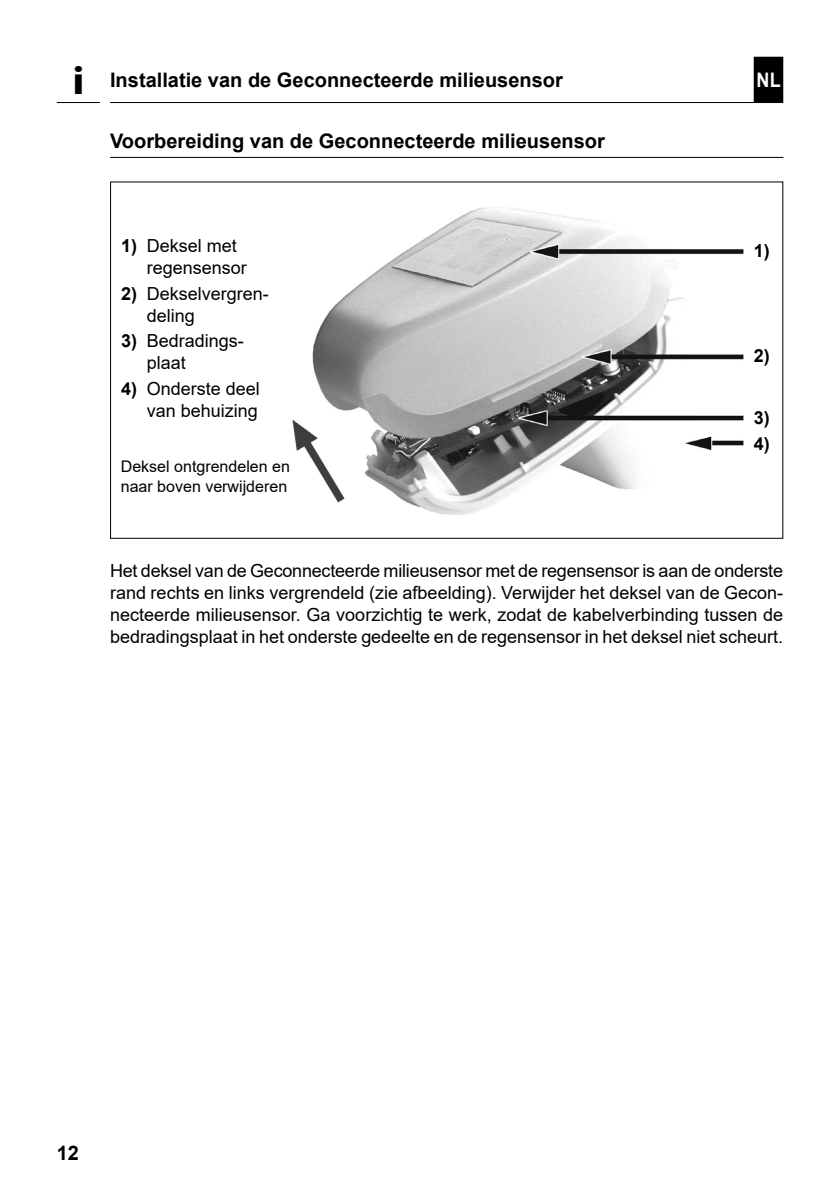
<style>
.page{position:relative;width:840px;height:1191px;background:#fff}
.page>*{position:absolute;margin:0;border:0;box-sizing:border-box;transform-origin:0 0}
.INFO-Icon{font:700 40px "Myriad Pro";color:#000;scale:1.1 1}
.Überschrift_-_DE{font:700 20px "Arial";color:#000}
.Kapitelüberschrift{font:700 20px "Arial";color:#000}
.t1{font:700 20px "Arial";color:#fff;scale:.9 1}
.Fließtext_-_DE{font:18px/22px "Arial";color:#000}
.t2{font:700 18px "Arial";color:#000}
.Bildlegende_-_DE{font:16px/19.2px "Arial";color:#000}
.s1{font-weight:700}
</style>
<div class="page">
<div style="left:754px;top:58px;width:27px;height:43px;background:#000"></div>
<div style="left:753px;top:57px;width:29px;height:45px;border:2px solid #000"></div>
<hr style="left:110px;top:102px;width:672px;height:1px;background:#000">
<hr style="left:57px;top:102px;width:43px;height:1px;background:#000">
<img style="left:292px;top:207px;width:452px;height:308px">
<hr style="left:110px;top:157px;width:672px;height:1px;background:#000">
<p class="INFO-Icon" style="left:72px;top:59px;width:12px">i</p>
<p class="Kapitelüberschrift" style="left:110px;top:66px;width:454px">Installatie van de Geconnecteerde milieusensor</p>
<p class="Überschrift_-_DE" style="left:110px;top:127px;width:496px">Voorbereiding van de Geconnecteerde milieusensor</p>
<p class="t1" style="left:756px;top:66px;width:28px">NL</p>
<p class="Fließtext_-_DE" style="left:147px;top:235px;width:102px;text-indent:-26px"><span class="s1">1)</span> Deksel met regensensor</p>
<p class="Fließtext_-_DE" style="left:147px;top:282px;width:124px;text-indent:-26px"><span class="s1">2)</span> Dekselvergren&shy;deling</p>
<p class="Fließtext_-_DE" style="left:147px;top:330px;width:99px;text-indent:-26px"><span class="s1">3)</span> Bedradings&shy;plaat</p>
<p class="Fließtext_-_DE" style="left:121px;top:377px;width:140px;text-align:right"><span class="s1">4)</span> Onderste deel van behuizing</p>
<p class="Bildlegende_-_DE" style="left:121px;top:457px;width:170px">Deksel ontgrendelen en naar boven verwijderen</p>
<p class="t2" style="left:753px;top:238px;width:18px">1)</p>
<p class="t2" style="left:753px;top:343px;width:18px">2)</p>
<p class="t2" style="left:753px;top:405px;width:18px">3)</p>
<p class="t2" style="left:753px;top:430px;width:18px">4)</p>
<p class="Fließtext_-_DE" style="left:110px;top:560px;width:674px;text-align:justify">Het deksel van de Geconnecteerde milieusensor met de regensensor is aan de onderste rand rechts en links vergrendeld (zie afbeelding). Verwijder het deksel van de Gecon&shy;necteerde milieusensor. Ga voorzichtig te werk, zodat de kabelverbinding tussen de bedradingsplaat in het onderste gedeelte en de regensensor in het deksel niet scheurt.</p>
<p class="Überschrift_-_DE" style="left:57px;top:1139px;width:24px">12</p>
</div>
